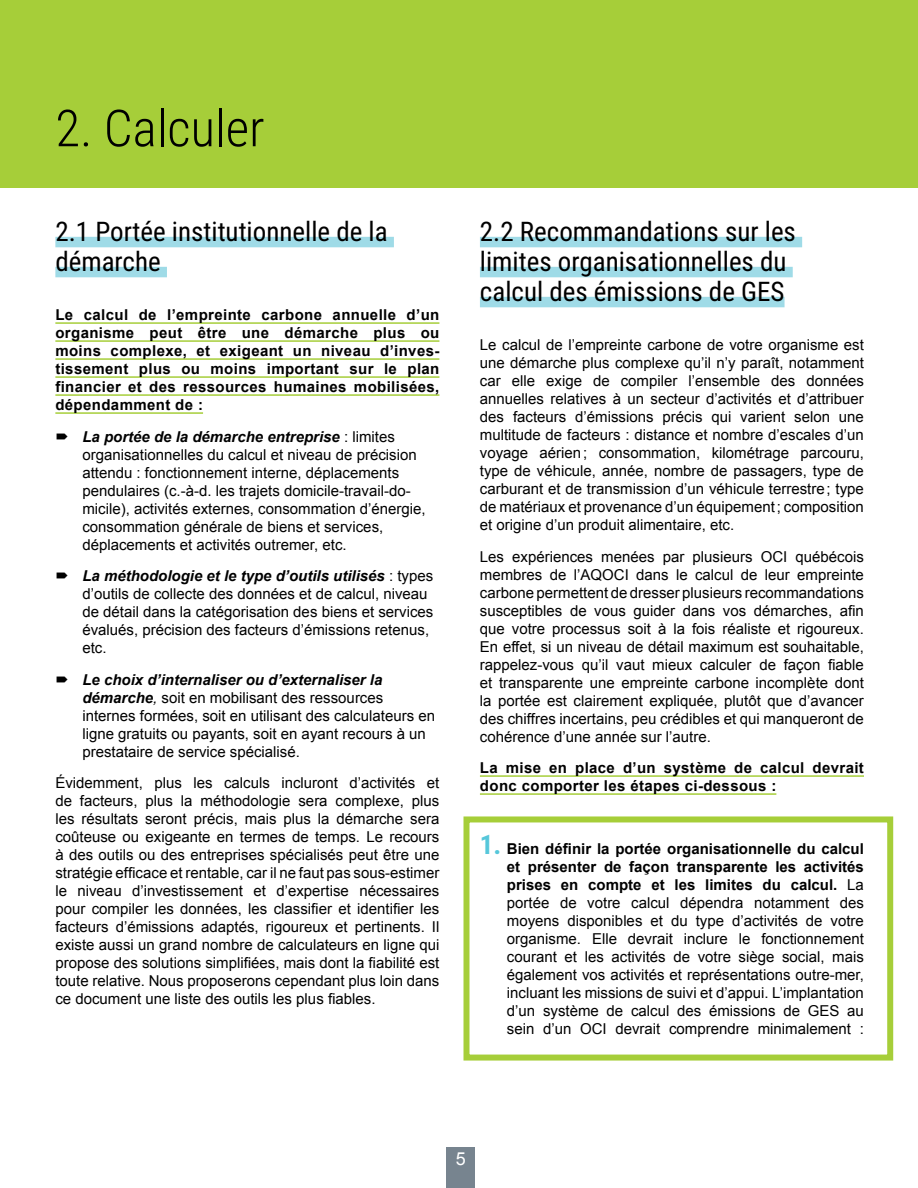
<style>
.page{position:relative;width:918px;height:1188px;background:#fff}
.page>*{position:absolute;margin:0;border:0;box-sizing:border-box;transform-origin:0 0}
.t1{font:300 51px "Roboto Condensed";color:#000}
.t2{font:27px/30px "Roboto Condensed";color:#000}
.t3{font:18px "Arial";color:#fff}
.t4{font:15px/18px "Arial";color:#000;text-align:justify}
.t5{font:700 15px/18px "Arial";letter-spacing:.025em;color:#000;text-align:justify}
.s1{font-weight:700;font-style:italic}
.s2{font-style:italic}
.s3{font-family:"Roboto Condensed";font-weight:700;font-size:27px;color:#56c7da}
.s4{font-weight:700}
</style>
<div class="page">
<div style="left:447px;top:1148px;width:28px;height:40px;background:#77848f"></div>
<div style="left:464px;top:816px;width:429px;height:245px;border:6px solid #a6ce39"></div>
<div style="left:0;top:0;width:918px;height:188px;background:#a6ce39"></div>
<div style="left:55px;top:237px;width:339px;height:10px;background:#9fdbe7"></div>
<div style="left:55px;top:267px;width:112px;height:10px;background:#9fdbe7"></div>
<hr style="left:55px;top:322px;width:384px;height:2px;background:#a6ce39">
<hr style="left:55px;top:340px;width:384px;height:2px;background:#a6ce39">
<hr style="left:55px;top:358px;width:384px;height:2px;background:#a6ce39">
<hr style="left:55px;top:376px;width:384px;height:2px;background:#a6ce39">
<hr style="left:55px;top:394px;width:384px;height:2px;background:#a6ce39">
<hr style="left:55px;top:412px;width:148px;height:2px;background:#a6ce39">
<div style="left:480px;top:237px;width:322px;height:10px;background:#9fdbe7"></div>
<div style="left:480px;top:267px;width:313px;height:10px;background:#9fdbe7"></div>
<div style="left:480px;top:297px;width:305px;height:10px;background:#9fdbe7"></div>
<hr style="left:480px;top:775px;width:384px;height:2px;background:#a6ce39">
<hr style="left:480px;top:793px;width:296px;height:2px;background:#a6ce39">
<h1 class="t1" style="left:55px;top:92px;width:211px">2. Calculer</h1>
<h2 class="t2" style="left:55px;top:215px;width:334px">2.1 Portée institutionnelle de la démarche</h2>
<p class="t5" style="left:55px;top:306px;width:386px">Le calcul de l’empreinte carbone annuelle d’un organisme peut être une démarche plus ou moins complexe, et exigeant un niveau d’inves&shy;tissement plus ou moins important sur le plan financier et des ressources humaines mobilisées, dépendamment de :</p>
<p class="t4" style="left:82px;top:427px;width:345px;text-align:left"><span class="s1">La portée de la démarche entreprise</span> : limites organisationnelles du calcul et niveau de précision attendu : fonctionnement interne, déplacements pendulaires (c.-à-d. les trajets domicile-travail-do&shy;micile), activités externes, consommation d’énergie, consommation générale de biens et services, déplacements et activités outremer, etc.</p>
<p class="t4" style="left:82px;top:567px;width:352px;text-align:left"><span class="s1">La méthodologie et le type d’outils utilisés</span> : types d’outils de collecte des données et de calcul, niveau de détail dans la catégorisation des biens et services évalués, précision des facteurs d’émissions retenus, etc.</p>
<p class="t4" style="left:82px;top:670px;width:354px;text-align:left"><span class="s1">Le choix d’internaliser ou d’externaliser la démarche</span><span class="s2">,</span> soit en mobilisant des ressources internes formées, soit en utilisant des calculateurs en ligne gratuits ou payants, soit en ayant recours à un prestataire de service spécialisé.</p>
<p class="t4" style="left:55px;top:774px;width:386px">Évidemment, plus les calculs incluront d’activités et de facteurs, plus la méthodologie sera complexe, plus les résultats seront précis, mais plus la démarche sera coûteuse ou exigeante en termes de temps. Le recours à des outils ou des entreprises spécialisés peut être une stratégie efficace et rentable, car il ne faut pas sous-estimer le niveau d’investissement et d’expertise nécessaires pour compiler les données, les classifier et identifier les facteurs d’émissions adaptés, rigoureux et pertinents. Il existe aussi un grand nombre de calculateurs en ligne qui propose des solutions simplifiées, mais dont la fiabilité est toute relative. Nous proposerons cependant plus loin dans ce document une liste des outils les plus fiables.</p>
<h2 class="t2" style="left:480px;top:215px;width:318px">2.2 Recommandations sur les limites organisationnelles du calcul des émissions de GES</h2>
<p class="t4" style="left:480px;top:336px;width:386px">Le calcul de l’empreinte carbone de votre organisme est une démarche plus complexe qu’il n’y paraît, notamment car elle exige de compiler l’ensemble des données annuelles relatives à un secteur d’activités et d’attribuer des facteurs d’émissions précis qui varient selon une multitude de facteurs : distance et nombre d’escales d’un voyage aérien; consommation, kilométrage parcouru, type de véhicule, année, nombre de passagers, type de carburant et de transmission d’un véhicule terrestre; type de matériaux et provenance d’un équipement; composition et origine d’un produit alimentaire, etc.</p>
<p class="t4" style="left:480px;top:547px;width:386px">Les expériences menées par plusieurs OCI québécois membres de l’AQOCI dans le calcul de leur empreinte carbone permettent de dresser plusieurs recommandations susceptibles de vous guider dans vos démarches, afin que votre processus soit à la fois réaliste et rigoureux.<br>En effet, si un niveau de détail maximum est souhaitable, rappelez-vous qu’il vaut mieux calculer de façon fiable et transparente une empreinte carbone incomplète dont la portée est clairement expliquée, plutôt que d’avancer des chiffres incertains, peu crédibles et qui manqueront de cohérence d’une année sur l’autre.</p>
<p class="t5" style="left:480px;top:759px;width:386px">La mise en place d’un système de calcul devrait donc comporter les étapes ci-dessous :</p>
<p class="t4" style="left:507px;top:840px;width:359px;text-indent:-27px"><span class="s3">1.</span> <span class="s4">Bien définir la portée organisationnelle du calcul et présenter de façon transparente les activités prises en compte et les limites du calcul.</span> La portée de votre calcul dépendra notamment des moyens disponibles et du type d’activités de votre organisme. Elle devrait inclure le fonctionnement courant et les activités de votre siège social, mais également vos activités et représentations outre-mer, incluant les missions de suivi et d’appui. L’implantation d’un système de calcul des émissions de GES au sein d’un OCI devrait comprendre minimalement :</p>
<p class="t3" style="left:456px;top:1147px;width:12px">5</p>
</div>
